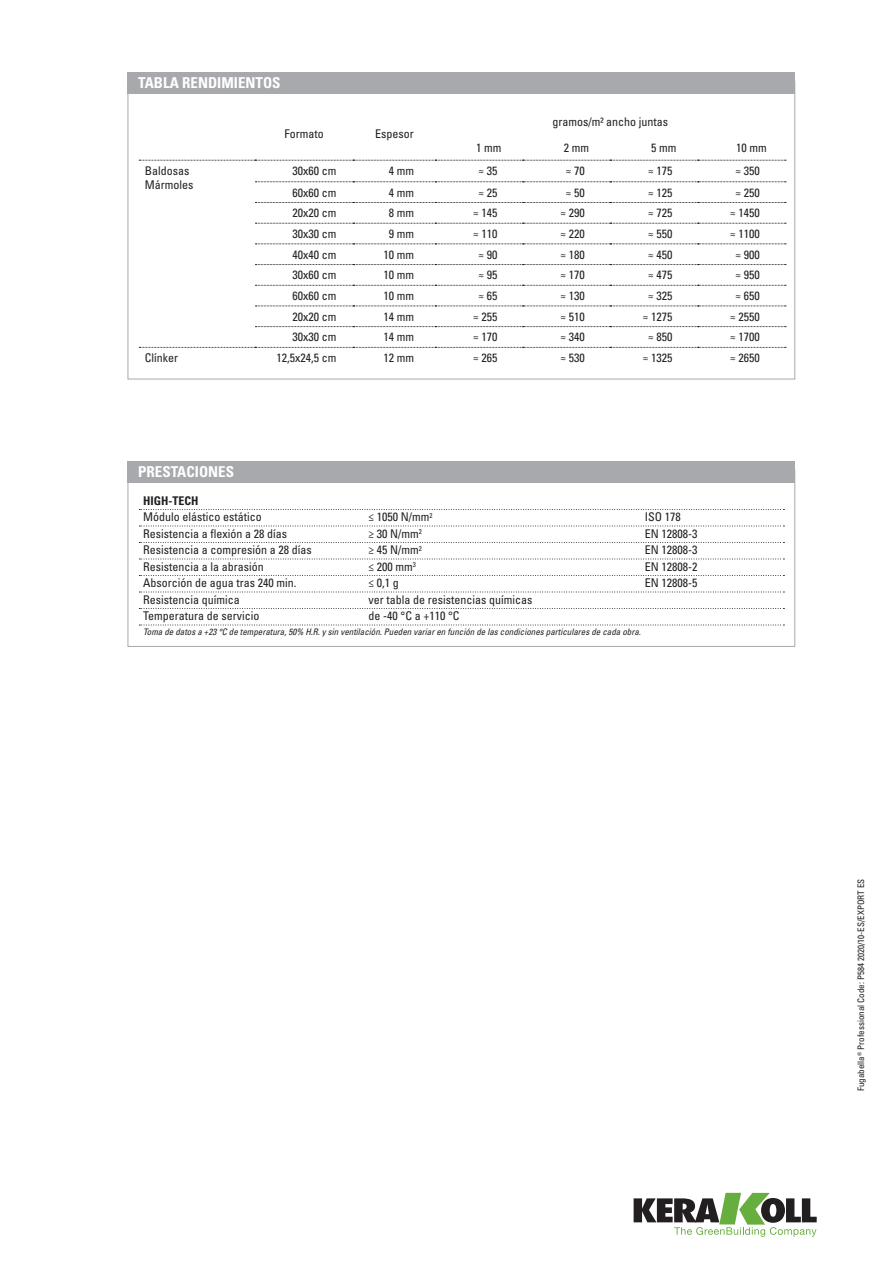
<style>
.page{position:relative;width:893px;height:1263px;background:#fff}
.page>*{position:absolute;margin:0;border:0;box-sizing:border-box;transform-origin:0 0}
.t1{font:700 condensed 15px "Univers LT Std";color:#fff}
.t2{font:condensed 12px/14.4px "Univers LT Std";color:#231f20}
.t3{font:700 condensed 12px "Univers LT Std";color:#231f20}
.t4{font:italic condensed 9px "Univers LT Std";color:#231f20}
.t5{font:condensed 9px "Univers LT Std";color:#231f20}
</style>
<div class="page">
<svg style="left:634px;top:1193px;width:183px;height:44px"></svg>
<svg style="left:255px;top:182px;width:531px;height:1px"></svg>
<svg style="left:255px;top:202px;width:531px;height:1px"></svg>
<svg style="left:255px;top:223px;width:531px;height:1px"></svg>
<svg style="left:255px;top:244px;width:531px;height:1px"></svg>
<svg style="left:255px;top:264px;width:531px;height:1px"></svg>
<svg style="left:255px;top:285px;width:531px;height:1px"></svg>
<svg style="left:255px;top:306px;width:531px;height:1px"></svg>
<svg style="left:255px;top:326px;width:531px;height:1px"></svg>
<svg style="left:139px;top:347px;width:647px;height:1px"></svg>
<svg style="left:139px;top:160px;width:647px;height:1px"></svg>
<div style="left:128px;top:72px;width:667px;height:22px;background:#a8a9ad"></div>
<svg style="left:139px;top:509px;width:645px;height:1px"></svg>
<svg style="left:139px;top:526px;width:645px;height:1px"></svg>
<svg style="left:139px;top:542px;width:645px;height:1px"></svg>
<svg style="left:139px;top:559px;width:645px;height:1px"></svg>
<svg style="left:139px;top:575px;width:645px;height:1px"></svg>
<svg style="left:139px;top:592px;width:645px;height:1px"></svg>
<svg style="left:139px;top:608px;width:645px;height:1px"></svg>
<svg style="left:139px;top:625px;width:645px;height:1px"></svg>
<div style="left:128px;top:461px;width:667px;height:22px;background:#a8a9ad"></div>
<p class="t1" style="left:138px;top:74px;width:144px">TABLA RENDIMIENTOS</p>
<p class="t2" style="left:285px;top:126px;width:41px">Formato</p>
<p class="t2" style="left:375px;top:126px;width:40px">Espesor</p>
<p class="t2" style="left:552px;top:114px;width:117px">gramos/m² ancho juntas</p>
<p class="t2" style="left:476px;top:141px;width:27px">1 mm</p>
<p class="t2" style="left:564px;top:141px;width:27px">2 mm</p>
<p class="t2" style="left:651px;top:141px;width:27px">5 mm</p>
<p class="t2" style="left:736px;top:141px;width:32px">10 mm</p>
<p class="t2" style="left:145px;top:163px;width:50px">Baldosas<br>Mármoles</p>
<p class="t2" style="left:292px;top:164px;width:45px">30x60 cm</p>
<p class="t2" style="left:389px;top:164px;width:27px">4 mm</p>
<p class="t2" style="left:478px;top:164px;width:20px">≈ 35</p>
<p class="t2" style="left:566px;top:164px;width:20px">≈ 70</p>
<p class="t2" style="left:648px;top:164px;width:26px">≈ 175</p>
<p class="t2" style="left:736px;top:164px;width:26px">≈ 350</p>
<p class="t2" style="left:292px;top:185px;width:45px">60x60 cm</p>
<p class="t2" style="left:389px;top:185px;width:27px">4 mm</p>
<p class="t2" style="left:478px;top:185px;width:20px">≈ 25</p>
<p class="t2" style="left:566px;top:185px;width:20px">≈ 50</p>
<p class="t2" style="left:648px;top:185px;width:26px">≈ 125</p>
<p class="t2" style="left:736px;top:185px;width:26px">≈ 250</p>
<p class="t2" style="left:292px;top:206px;width:45px">20x20 cm</p>
<p class="t2" style="left:389px;top:206px;width:27px">8 mm</p>
<p class="t2" style="left:473px;top:206px;width:26px">≈ 145</p>
<p class="t2" style="left:561px;top:206px;width:26px">≈ 290</p>
<p class="t2" style="left:648px;top:206px;width:26px">≈ 725</p>
<p class="t2" style="left:730px;top:206px;width:31px">≈ 1450</p>
<p class="t2" style="left:292px;top:226px;width:45px">30x30 cm</p>
<p class="t2" style="left:389px;top:226px;width:27px">9 mm</p>
<p class="t2" style="left:473px;top:226px;width:26px">≈ 110</p>
<p class="t2" style="left:561px;top:226px;width:26px">≈ 220</p>
<p class="t2" style="left:648px;top:226px;width:26px">≈ 550</p>
<p class="t2" style="left:730px;top:226px;width:31px">≈ 1100</p>
<p class="t2" style="left:292px;top:247px;width:45px">40x40 cm</p>
<p class="t2" style="left:383px;top:247px;width:32px">10 mm</p>
<p class="t2" style="left:478px;top:247px;width:20px">≈ 90</p>
<p class="t2" style="left:561px;top:247px;width:26px">≈ 180</p>
<p class="t2" style="left:648px;top:247px;width:26px">≈ 450</p>
<p class="t2" style="left:736px;top:247px;width:26px">≈ 900</p>
<p class="t2" style="left:292px;top:268px;width:45px">30x60 cm</p>
<p class="t2" style="left:383px;top:268px;width:32px">10 mm</p>
<p class="t2" style="left:478px;top:268px;width:20px">≈ 95</p>
<p class="t2" style="left:561px;top:268px;width:26px">≈ 170</p>
<p class="t2" style="left:648px;top:268px;width:26px">≈ 475</p>
<p class="t2" style="left:736px;top:268px;width:26px">≈ 950</p>
<p class="t2" style="left:292px;top:288px;width:45px">60x60 cm</p>
<p class="t2" style="left:383px;top:288px;width:32px">10 mm</p>
<p class="t2" style="left:478px;top:288px;width:20px">≈ 65</p>
<p class="t2" style="left:561px;top:288px;width:26px">≈ 130</p>
<p class="t2" style="left:648px;top:288px;width:26px">≈ 325</p>
<p class="t2" style="left:736px;top:288px;width:26px">≈ 650</p>
<p class="t2" style="left:292px;top:309px;width:45px">20x20 cm</p>
<p class="t2" style="left:383px;top:309px;width:32px">14 mm</p>
<p class="t2" style="left:473px;top:309px;width:26px">≈ 255</p>
<p class="t2" style="left:561px;top:309px;width:26px">≈ 510</p>
<p class="t2" style="left:643px;top:309px;width:31px">≈ 1275</p>
<p class="t2" style="left:730px;top:309px;width:31px">≈ 2550</p>
<p class="t2" style="left:292px;top:330px;width:45px">30x30 cm</p>
<p class="t2" style="left:383px;top:330px;width:32px">14 mm</p>
<p class="t2" style="left:473px;top:330px;width:26px">≈ 170</p>
<p class="t2" style="left:561px;top:330px;width:26px">≈ 340</p>
<p class="t2" style="left:648px;top:330px;width:26px">≈ 850</p>
<p class="t2" style="left:730px;top:330px;width:31px">≈ 1700</p>
<p class="t2" style="left:145px;top:350px;width:35px">Clínker</p>
<p class="t2" style="left:276px;top:350px;width:61px">12,5x24,5 cm</p>
<p class="t2" style="left:383px;top:350px;width:32px">12 mm</p>
<p class="t2" style="left:473px;top:350px;width:26px">≈ 265</p>
<p class="t2" style="left:561px;top:350px;width:26px">≈ 530</p>
<p class="t2" style="left:643px;top:350px;width:31px">≈ 1325</p>
<p class="t2" style="left:730px;top:350px;width:31px">≈ 2650</p>
<p class="t1" style="left:138px;top:463px;width:97px">PRESTACIONES</p>
<p class="t3" style="left:143px;top:493px;width:57px">HIGH-TECH</p>
<p class="t2" style="left:143px;top:510px;width:120px">Módulo elástico estático</p>
<p class="t2" style="left:369px;top:510px;width:65px">≤ 1050 N/mm<sup>2</sup></p>
<p class="t2" style="left:645px;top:510px;width:37px">ISO 178</p>
<p class="t2" style="left:143px;top:526px;width:145px">Resistencia a flexión a 28 días</p>
<p class="t2" style="left:369px;top:526px;width:55px">≥ 30 N/mm<sup>2</sup></p>
<p class="t2" style="left:645px;top:526px;width:54px">EN 12808-3</p>
<p class="t2" style="left:143px;top:543px;width:170px">Resistencia a compresión a 28 días</p>
<p class="t2" style="left:369px;top:543px;width:55px">≥ 45 N/mm<sup>2</sup></p>
<p class="t2" style="left:645px;top:543px;width:54px">EN 12808-3</p>
<p class="t2" style="left:143px;top:559px;width:122px">Resistencia a la abrasión</p>
<p class="t2" style="left:369px;top:559px;width:49px">≤ 200 mm<sup>3</sup></p>
<p class="t2" style="left:645px;top:559px;width:54px">EN 12808-2</p>
<p class="t2" style="left:143px;top:576px;width:155px">Absorción de agua tras 240 min.</p>
<p class="t2" style="left:369px;top:576px;width:32px">≤ 0,1 g</p>
<p class="t2" style="left:645px;top:576px;width:54px">EN 12808-5</p>
<p class="t2" style="left:143px;top:592px;width:98px">Resistencia química</p>
<p class="t2" style="left:369px;top:592px;width:165px">ver tabla de resistencias químicas</p>
<p class="t2" style="left:143px;top:609px;width:118px">Temperatura de servicio</p>
<p class="t2" style="left:369px;top:609px;width:92px">de -40 °C a +110 °C</p>
<p class="t4" style="left:143px;top:626px;width:499px">Toma de datos a +23 °C de temperatura, 50% H.R. y sin ventilación. Pueden variar en función de las condiciones particulares de cada obra.</p>
<p class="t5" style="left:855px;top:1091px;width:214px;rotate:-90deg">Fugabella<sup>®</sup> Professional Code: P584 2020/10-ES/EXPORT ES</p>
</div>
